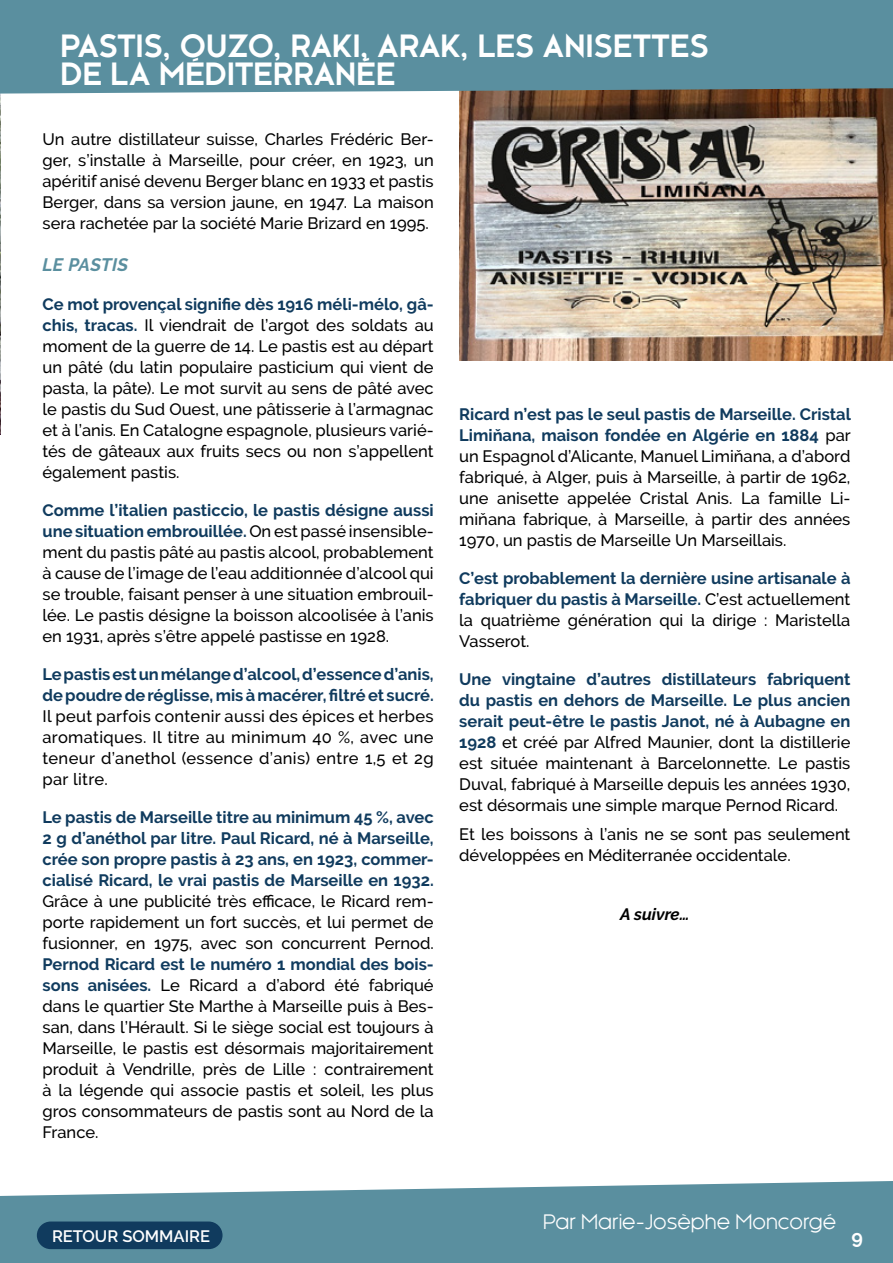
<style>
.page{position:relative;width:893px;height:1263px;background:#fff}
.page>*{position:absolute;margin:0;border:0;box-sizing:border-box;transform-origin:0 0}
.t1{font:700 30px/28.5px "Kessel 105";letter-spacing:.01em;color:#fff}
.t2{font:19.5px "Kessel 105";color:#fff}
.t3{font:700 19.5px "Raleway";color:#fff}
.t4{font:italic 700 18px "Raleway";letter-spacing:.015em;color:#5a8f9f}
.t5{font:500 16.5px/21px "Raleway";color:#000;text-align:justify}
.t6{font:700 16.5px/21px "Raleway";color:#103b5e;text-align:justify}
.t7{font:600 16.5px "Raleway";color:#fff}
.t8{font:italic 700 16.5px "Raleway";color:#000}
.s1{font-weight:700;color:#103b5e}
.s2{font-weight:500;color:#000}
</style>
<div class="page">
<img style="left:459px;top:94px;width:434px;height:267px">
<img style="left:0;top:94px;width:1px;height:341px">
<svg style="left:0;top:1181px;width:893px;height:82px;fill:#5a8f9f"></svg>
<div style="left:0;top:0;width:893px;height:94px;background:#5a8f9f"></div>
<div style="left:37px;top:1221px;width:186px;height:28px;background:#103b5e;border-radius:14px"></div>
<h1 class="t1" style="left:61px;top:31px;width:650px">PASTIS, OUZO, RAKI, ARAK, LES ANISETTES<br>DE LA MÉDITERRANÉE</h1>
<p class="t5" style="left:43px;top:129px;width:393px">Un autre distillateur suisse, Charles Frédéric Ber&shy;ger, s’installe à Marseille, pour créer, en 1923, un apéritif anisé devenu Berger blanc en 1933 et pastis Berger, dans sa version jaune, en 1947. La maison sera rachetée par la société Marie Brizard en 1995.</p>
<p class="t4" style="left:43px;top:255px;width:87px">LE PASTIS</p>
<p class="t5" style="left:43px;top:293px;width:393px"><span class="s1">Ce mot provençal signifie dès 1916 méli-mélo, gâ&shy;chis, tracas.</span> Il viendrait de l’argot des soldats au moment de la guerre de 14. Le pastis est au départ un pâté (du latin populaire pasticium qui vient de pasta, la pâte). Le mot survit au sens de pâté avec le pastis du Sud Ouest, une pâtisserie à l’armagnac et à l’anis. En Catalogne espagnole, plusieurs varié&shy;tés de gâteaux aux fruits secs ou non s’appellent également pastis.</p>
<p class="t5" style="left:43px;top:499px;width:393px"><span class="s1">Comme l’italien pasticcio, le pastis désigne aussi une situation embrouillée.</span> On est passé insensible&shy;ment du pastis pâté au pastis alcool, probablement à cause de l’image de l’eau additionnée d’alcool qui se trouble, faisant penser à une situation embrouil&shy;lée. Le pastis désigne la boisson alcoolisée à l’anis en 1931, après s’être appelé pastisse en 1928.</p>
<p class="t6" style="left:43px;top:663px;width:393px">Le pastis est un mélange d’alcool, d’essence d’anis, de poudre de réglisse, mis à macérer, filtré et sucré.</p>
<p class="t5" style="left:43px;top:705px;width:393px">Il peut parfois contenir aussi des épices et herbes aromatiques. Il titre au minimum 40 %, avec une teneur d’anethol (essence d’anis) entre 1,5 et 2g par litre.</p>
<p class="t6" style="left:43px;top:806px;width:393px">Le pastis de Marseille titre au minimum 45 %, avec 2 g d’anéthol par litre. Paul Ricard, né à Marseille, crée son propre pastis à 23 ans, en 1923, commer&shy;cialisé Ricard, le vrai pastis de Marseille en 1932.</p>
<p class="t5" style="left:43px;top:890px;width:393px">Grâce à une publicité très efficace, le Ricard rem&shy;porte rapidement un fort succès, et lui permet de fusionner, en 1975, avec son concurrent Pernod.</p>
<p class="t5" style="left:43px;top:953px;width:393px"><span class="s1">Pernod Ricard est le numéro 1 mondial des bois&shy;sons anisées.</span> Le Ricard a d’abord été fabriqué dans le quartier Ste Marthe à Marseille puis à Bes&shy;san, dans l’Hérault. Si le siège social est toujours à Marseille, le pastis est désormais majoritairement produit à Vendrille, près de Lille : contrairement à la légende qui associe pastis et soleil, les plus gros consommateurs de pastis sont au Nord de la France.</p>
<p class="t5" style="left:459px;top:403px;width:393px"><span class="s1">Ricard n’est pas le seul pastis de Marseille. Cristal Limiňana, maison fondée en Algérie en 1884</span> par un Espagnol d’Alicante, Manuel Limiňana, a d’abord fabriqué, à Alger, puis à Marseille, à partir de 1962, une anisette appelée Cristal Anis. La famille Li&shy;miňana fabrique, à Marseille, à partir des années 1970, un pastis de Marseille Un Marseillais.</p>
<p class="t6" style="left:459px;top:567px;width:393px">C’est probablement la dernière usine artisanale à fabriquer du pastis à Marseille. <span class="s2">C’est actuellement la quatrième génération qui la dirige : Maristella Vasserot.</span></p>
<p class="t5" style="left:459px;top:668px;width:393px"><span class="s1">Une vingtaine d’autres distillateurs fabriquent du pastis en dehors de Marseille. Le plus ancien serait peut-être le pastis Janot, né à Aubagne en 1928</span> et créé par Alfred Maunier, dont la distillerie est située maintenant à Barcelonnette. Le pastis Duval, fabriqué à Marseille depuis les années 1930, est désormais une simple marque Pernod Ricard.</p>
<p class="t5" style="left:459px;top:824px;width:393px">Et les boissons à l’anis ne se sont pas seulement développées en Méditerranée occidentale.</p>
<p class="t8" style="left:620px;top:905px;width:71px">A suivre…</p>
<p class="t7" style="left:52px;top:1226px;width:159px">RETOUR SOMMAIRE</p>
<p class="t2" style="left:543px;top:1210px;width:295px">Par Marie-Josèphe Moncorgé</p>
<p class="t3" style="left:852px;top:1226px;width:13px">9</p>
</div>
